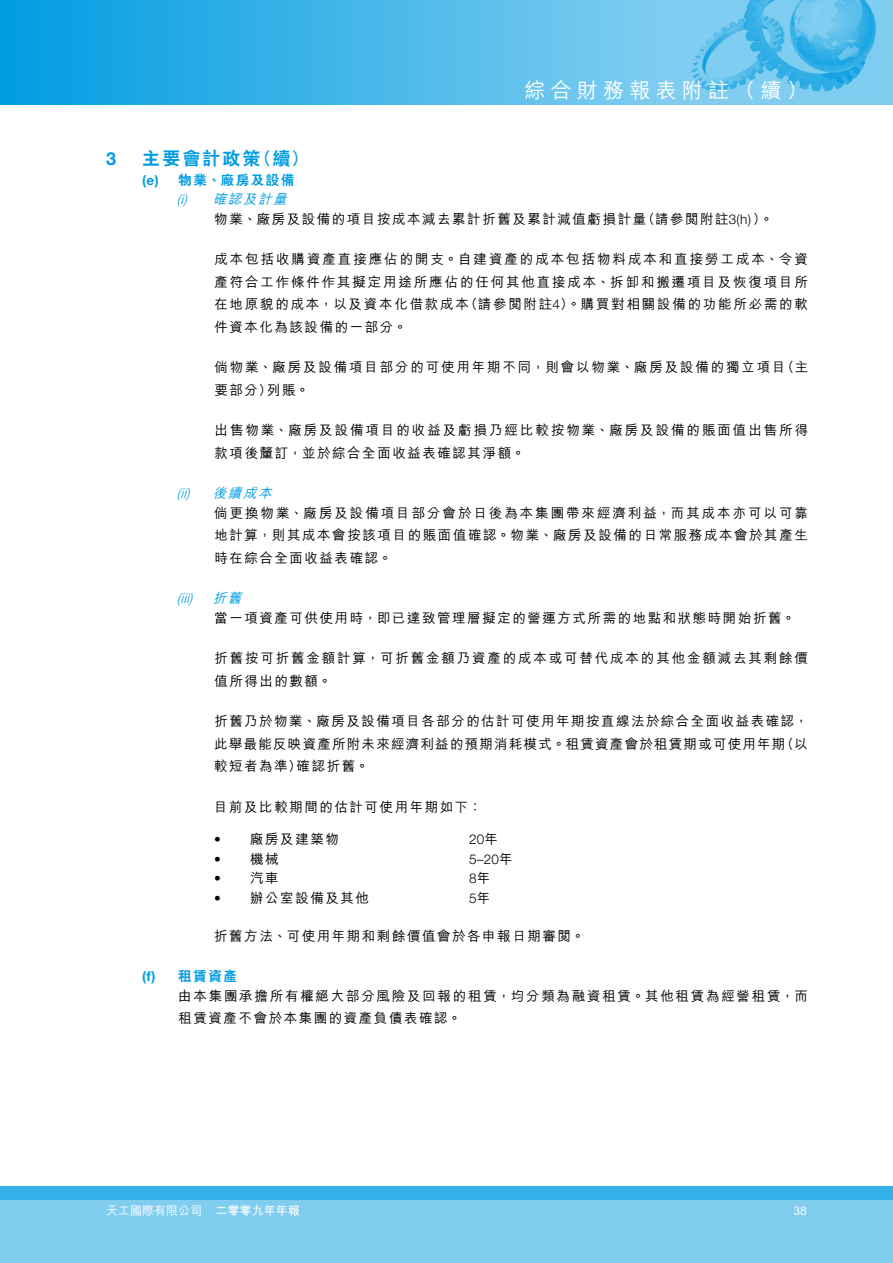
<style>
.page{position:relative;width:893px;height:1263px;background:#fff}
.page>*{position:absolute;margin:0;border:0;box-sizing:border-box;transform-origin:0 0}
.t1{font:500 21px "M Hei HK";letter-spacing:.25em;color:#fff}
.t2{font:800 18px "C Hei 2 HK";letter-spacing:.115em;color:#009ce1}
.t3{font:700 18px "Helvetica Neue LT Std";color:#009ce1}
.t4{font:500 13.5px/22.5px "M Hei HK";letter-spacing:.12em;color:#000}
.t5{font:500 13.5px/22.5px "M Hei HK";letter-spacing:.145em;color:#000}
.t6{font:500 13.5px/22.5px "M Hei HK";letter-spacing:.09em;color:#000}
.t7{font:800 13.5px "C Hei 2 HK";letter-spacing:.115em;color:#009ce1}
.t8{font:italic 300 13.5px "Helvetica Neue LT Std";color:#009ce1}
.t9{font:300 13.5px "Helvetica Neue LT Std";color:#000}
.t10{font:italic 500 13.5px "M Hei HK";color:#009ce1}
.t11{font:700 13.5px "Helvetica Neue LT Std";color:#009ce1}
.t12{font:700 12px "M Hei HK";color:#fff}
.t13{font:500 12px "M Hei HK";color:#fff}
.s1{font-family:"Helvetica Neue LT Std";font-weight:300}
.s2{font-family:"M Hei HK";font-weight:500}
</style>
<div class="page">
<div style="left:0;top:1196px;width:893px;height:67px;background:#80cdf0"></div>
<div style="left:0;top:1186px;width:893px;height:14px;background:#33b0e7"></div>
<div style="left:0;top:0;width:893px;height:105px;background:linear-gradient(to right,#099fe1,#98d6f3)"></div>
<img style="left:672px;top:0;width:206px;height:94px">
<hr style="left:0;top:0;width:1px;height:105px;background:#019ce1">
<h2 class="t3" style="left:106px;top:147px;width:12px">3</h2>
<h2 class="t2" style="left:142px;top:146px;width:120px">主要會計政策</h2>
<h2 class="t2" style="left:254px;top:146px;width:56px">（續(</h2>
<p class="t11" style="left:142px;top:172px;width:18px">)e(</p>
<p class="t7" style="left:178px;top:171px;width:118px">物業、廠房及設備</p>
<p class="t8" style="left:177px;top:191px;width:12px">) i(</p>
<p class="t10" style="left:213px;top:190px;width:80px">確認及計量</p>
<h1 class="t1" style="left:524px;top:75px;width:285px">綜合財務報表附註（續(</h1>
<p class="t11" style="left:142px;top:968px;width:15px">)f(</p>
<p class="t8" style="left:177px;top:485px;width:15px">)i i(</p>
<p class="t8" style="left:177px;top:590px;width:17px">( )</p>
<p class="t8" style="left:181px;top:590px;width:14px">iii</p>
<p class="t4" style="left:214px;top:207px;width:433px">物業、廠房及設備的項目按成本減去累計折舊及累計減值虧損計量</p>
<p class="t4" style="left:214px;top:247px;width:595px;text-align:right">成本包括收購資產直接應佔的開支。自建資產的成本包括物料成本和直接勞工成本、令資產符合工作條件作其擬定用途所應佔的任何其他直接成本、拆卸和搬遷項目及恢復項目所（請參閱附註<span class="s1">4</span>）。購買對相關設備的功能所必需的軟</p>
<p class="t4" style="left:641px;top:207px;width:133px">（請參閱附註 。(<span class="s1">(h(3</span></p>
<p class="t4" style="left:214px;top:292px;width:256px">在地原貌的成本，以及資本化借款成本件資本化為該設備的一部分。</p>
<p class="t4" style="left:267px;top:355px;width:520px;text-indent:-53px">倘物業、廠房及設備項目部分的可使用年期不同，則會以物業、廠房及設備的獨立項目列賬。</p>
<p class="t4" style="left:781px;top:355px;width:29px">（主</p>
<p class="t4" style="left:215px;top:378px;width:59px">要部分）</p>
<p class="t5" style="left:215px;top:418px;width:595px">出售物業、廠房及設備項目的收益及虧損乃經比較按物業、廠房及設備的賬面值出售所得款項後釐訂，並於綜合全面收益表確認其淨額。</p>
<p class="t10" style="left:213px;top:484px;width:65px">後續成本</p>
<p class="t4" style="left:214px;top:501px;width:595px;text-align:justify">倘更換物業、廠房及設備項目部分會於日後為本集團帶來經濟利益，而其成本亦可以可靠地計算，則其成本會按該項目的賬面值確認。物業、廠房及設備的日常服務成本會於其產生時在綜合全面收益表確認。</p>
<p class="t10" style="left:213px;top:589px;width:35px">折舊</p>
<p class="t4" style="left:214px;top:606px;width:582px">當一項資產可供使用時，即已達致管理層擬定的營運方式所需的地點和狀態時開始折舊。</p>
<p class="t4" style="left:214px;top:646px;width:595px">折舊按可折舊金額計算，可折舊金額乃資產的成本或可替代成本的其他金額減去其剩餘價值所得出的數額。</p>
<p class="t4" style="left:214px;top:709px;width:595px;text-align:right">折舊乃於物業、廠房及設備項目各部分的估計可使用年期按直線法於綜合全面收益表確認，（以</p>
<p class="t6" style="left:297px;top:732px;width:490px;text-indent:-82px">此舉最能反映資產所附未來經濟利益的預期消耗模式。租賃資產會於租賃期或可使用年期確認折舊。</p>
<p class="t4" style="left:214px;top:754px;width:89px">較短者為準）</p>
<p class="t4" style="left:214px;top:795px;width:269px">目前及比較期間的估計可使用年期如下：</p>
<p class="t9" style="left:469px;top:831px;width:30px">20<span class="s2">年</span></p>
<p class="t4" style="left:250px;top:826px;width:90px">廠房及建築物</p>
<p class="t9" style="left:214px;top:831px;width:8px">•</p>
<p class="t9" style="left:214px;top:850px;width:8px">•</p>
<p class="t9" style="left:214px;top:870px;width:8px">•</p>
<p class="t4" style="left:250px;top:846px;width:30px">機械</p>
<p class="t4" style="left:250px;top:866px;width:30px">汽車</p>
<p class="t9" style="left:469px;top:850px;width:45px">–5 20<span class="s2">年</span></p>
<p class="t4" style="left:469px;top:866px;width:23px">年<span class="s1">8</span></p>
<p class="t4" style="left:250px;top:886px;width:120px">辦公室設備及其他</p>
<p class="t4" style="left:469px;top:886px;width:23px">年<span class="s1">5</span></p>
<p class="t9" style="left:214px;top:890px;width:8px">•</p>
<p class="t4" style="left:214px;top:924px;width:372px">折舊方法、可使用年期和剩餘價值會於各申報日期審閱。</p>
<p class="t7" style="left:178px;top:967px;width:60px">租賃資產</p>
<p class="t4" style="left:178px;top:983px;width:631px">由本集團承擔所有權絕大部分風險及回報的租賃，均分類為融資租賃。其他租賃為經營租賃，而租賃資產不會於本集團的資產負債表確認。</p>
<p class="t13" style="left:106px;top:1202px;width:97px">天工國際有限公司</p>
<p class="t12" style="left:216px;top:1202px;width:85px">二零零九年年報</p>
<p class="t12" style="left:793px;top:1202px;width:15px">38</p>
</div>
